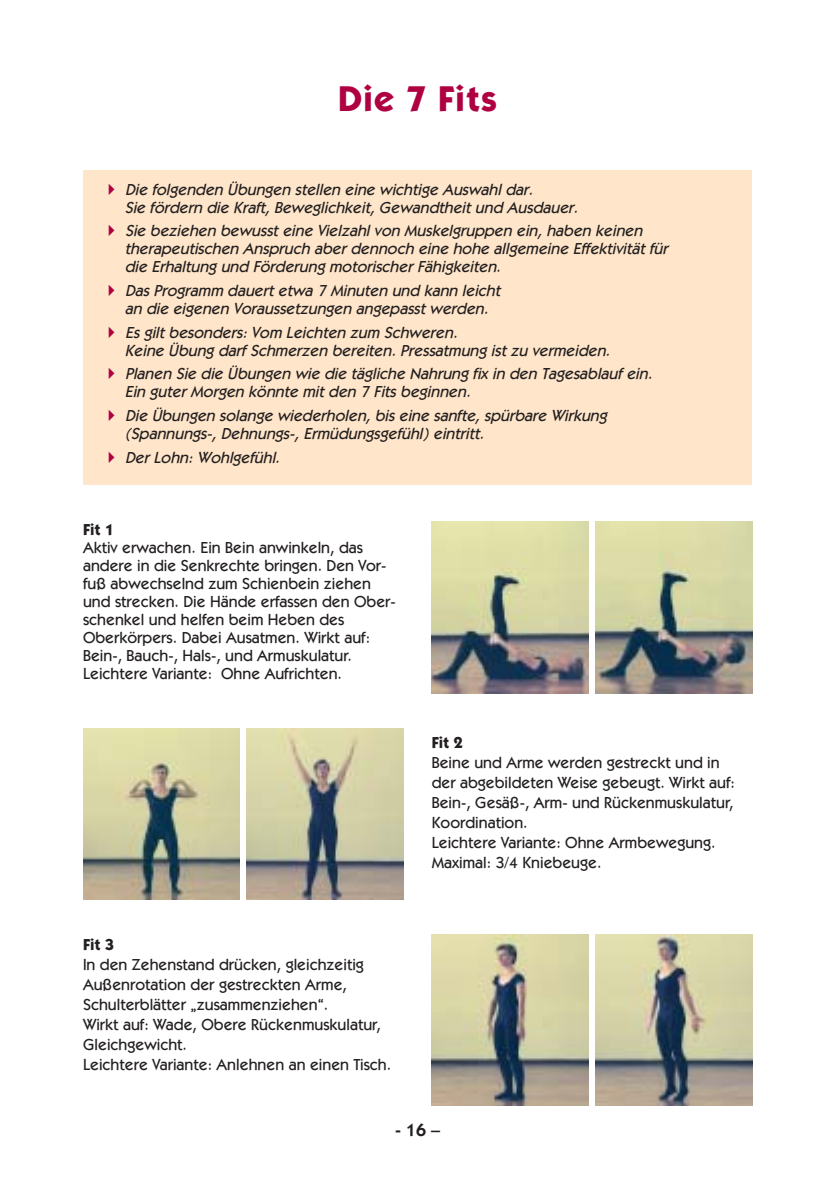
<style>
.page{position:relative;width:838px;height:1190px;background:#fff}
.page>*{position:absolute;margin:0;border:0;box-sizing:border-box;transform-origin:0 0}
.t1{font:700 36px "Itc Kabel";letter-spacing:.03em;color:#af0041}
.t2{font:600 18px "Itc Kabel";color:#231f1f}
.t3{font:italic 500 16px/18px "Itc Kabel";color:#231f1f}
.t4{font:500 16px/20px "Itc Kabel";color:#231f1f}
.t5{font:700 16px "Itc Kabel";color:#231f1f}
</style>
<div class="page">
<div style="left:83px;top:170px;width:669px;height:314px;background:#ffe6cb"></div>
<img style="left:432px;top:522px;width:156px;height:171px">
<img style="left:596px;top:522px;width:156px;height:171px">
<img style="left:83px;top:728px;width:156px;height:172px">
<img style="left:247px;top:728px;width:156px;height:172px">
<img style="left:432px;top:934px;width:156px;height:172px">
<img style="left:596px;top:934px;width:156px;height:172px">
<h1 class="t1" style="left:338px;top:85px;width:160px">Die 7 Fits</h1>
<p class="t3" style="left:125px;top:181px;width:458px">Die folgenden Übungen stellen eine wichtige Auswahl dar.<br>Sie fördern die Kraft, Beweglichkeit, Gewandtheit und Ausdauer.</p>
<p class="t3" style="left:125px;top:223px;width:548px">Sie beziehen bewusst eine Vielzahl von Muskelgruppen ein, haben keinen therapeutischen Anspruch aber dennoch eine hohe allgemeine Effektivität für die Erhaltung und Förderung motorischer Fähigkeiten.</p>
<p class="t3" style="left:125px;top:283px;width:380px">Das Programm dauert etwa 7 Minuten und kann leicht an die eigenen Voraussetzungen angepasst werden.</p>
<p class="t3" style="left:125px;top:324px;width:490px">Es gilt besonders: Vom Leichten zum Schweren.<br>Keine Übung darf Schmerzen bereiten. Pressatmung ist zu vermeiden.</p>
<p class="t3" style="left:125px;top:366px;width:532px">Planen Sie die Übungen wie die tägliche Nahrung fix in den Tagesablauf ein.<br>Ein guter Morgen könnte mit den 7 Fits beginnen.</p>
<p class="t3" style="left:125px;top:408px;width:487px">Die Übungen solange wiederholen, bis eine sanfte, spürbare Wirkung (Spannungs-, Dehnungs-, Ermüdungsgefühl) eintritt.</p>
<p class="t3" style="left:125px;top:449px;width:159px">Der Lohn: Wohlgefühl.</p>
<p class="t5" style="left:83px;top:524px;width:33px">Fit 1</p>
<p class="t4" style="left:83px;top:540px;width:314px;line-height:18px">Aktiv erwachen. Ein Bein anwinkeln, das andere in die Senkrechte bringen. Den Vor&shy;fuß abwechselnd zum Schienbein ziehen und strecken. Die Hände erfassen den Ober&shy;schenkel und helfen beim Heben des Oberkörpers. Dabei Ausatmen. Wirkt auf:<br>Bein-, Bauch-, Hals-, und Armuskulatur.<br>Leichtere Variante: Ohne Aufrichten.</p>
<p class="t5" style="left:83px;top:938px;width:33px">Fit 3</p>
<p class="t4" style="left:83px;top:955px;width:310px">In den Zehenstand drücken, gleichzeitig Außenrotation der gestreckten Arme, Schulterblätter „zusammenziehen“.<br>Wirkt auf: Wade, Obere Rückenmuskulatur, Gleichgewicht.<br>Leichtere Variante: Anlehnen an einen Tisch.</p>
<p class="t5" style="left:432px;top:736px;width:33px">Fit 2</p>
<p class="t4" style="left:432px;top:753px;width:305px">Beine und Arme werden gestreckt und in der abgebildeten Weise gebeugt. Wirkt auf:<br>Bein-, Gesäß-, Arm- und Rückenmuskulatur, Koordination.<br>Leichtere Variante: Ohne Armbewegung.<br>Maximal: 3/4 Kniebeuge.</p>
<p class="t2" style="left:395px;top:1123px;width:47px">- 16 –</p>
</div>
